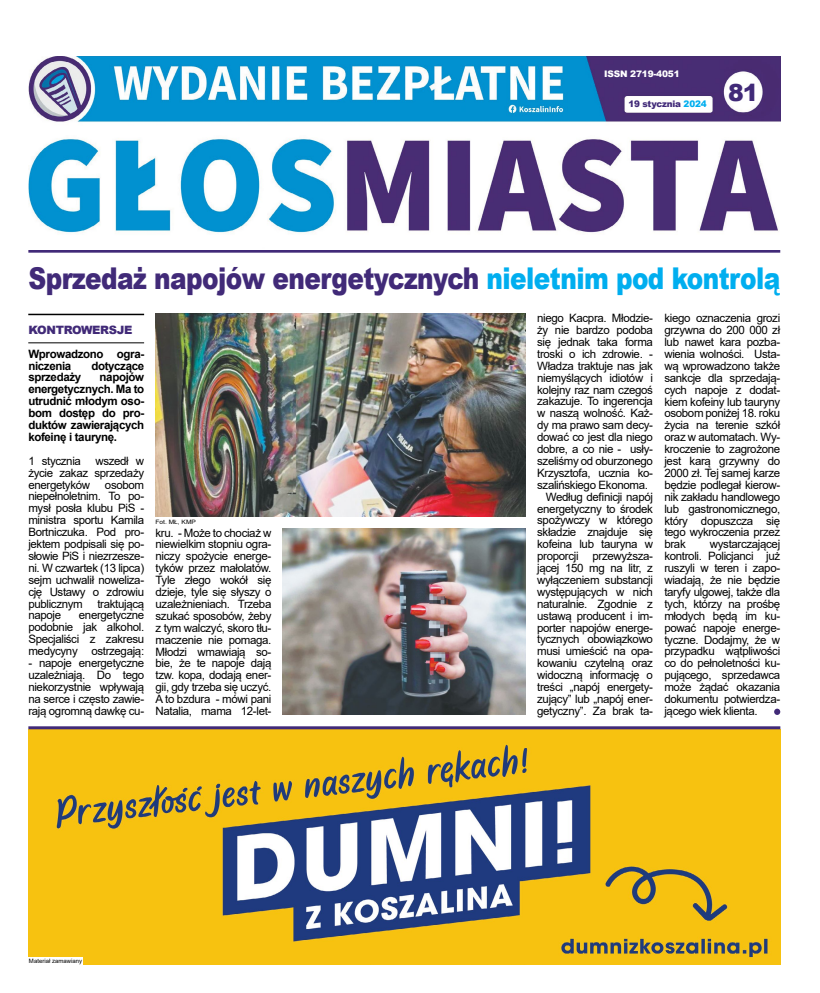
<style>
.page{position:relative;width:820px;height:993px;background:#fff}
.page>*{position:absolute;margin:0;border:0;box-sizing:border-box;transform-origin:0 0}
.t1{font:900 30px "Arial";letter-spacing:-.02em;color:#412a78;scale:.83 1}
.t2{font:900 23.6px "Arial";color:#412a78}
.t3{font:11.5px/11.9px "Arial";letter-spacing:-.03em;color:#000;text-align:justify}
.t4{font:700 11.5px/11.9px "Arial";letter-spacing:-.03em;color:#000}
.t5{font:900 11.5px "Arial";letter-spacing:-.03em;color:#412a78}
.t6{font:900 9px "Arial";letter-spacing:-.02em;color:#412a78}
.t7{font:900 9px "Arial";letter-spacing:-.02em;color:#fff}
.t8{font:6px "Arial";color:#000}
.t9{font:6px "Arial";color:#000;scale:1.1 1}
.s1{color:#00aeef}
</style>
<div class="page">
<hr style="left:28px;top:249px;width:752px;height:3px;background:#412a78">
<img style="left:28px;top:139px;width:750px;height:94px">
<img style="left:28px;top:57px;width:752px;height:66px">
<hr style="left:28px;top:313px;width:116px;height:2px;background:#000">
<hr style="left:28px;top:342px;width:116px;height:1px;background:#000">
<img style="left:28px;top:729px;width:752px;height:235px">
<hr style="left:28px;top:726px;width:752px;height:3px;background:#412a78">
<img style="left:155px;top:313px;width:370px;height:203px">
<div style="left:28px;top:957px;width:55px;height:7px;background:#fff"></div>
<svg style="left:773px;top:708px;width:7px;height:6px"></svg>
<img style="left:282px;top:528px;width:243px;height:186px">
<p class="t7" style="left:603px;top:67px;width:77px">ISSN 2719-4051</p>
<p class="t6" style="left:628px;top:97px;width:80px">19 stycznia <span class="s1">2024</span></p>
<h2 class="t2" style="left:727px;top:75px;width:32px">81</h2>
<h1 class="t1" style="left:28px;top:256px;width:907px">Sprzedaż napojów energetycznych <span class="s1">nieletnim pod kontrolą</span></h1>
<p class="t5" style="left:28px;top:321px;width:106px">KONTROWERSJE</p>
<p class="t4" style="left:28px;top:347px;width:117px">Wprowadzono ogra&shy;niczenia</p>
<p class="t4" style="left:91px;top:359px;width:54px">dotyczące</p>
<p class="t4" style="left:28px;top:371px;width:54px">sprzedaży</p>
<p class="t4" style="left:28px;top:371px;width:117px;text-align:justify;text-indent:71px">napojów energetycznych. Ma to utrudnić młodym oso&shy;bom dostęp do pro&shy;duktów zawierających kofeinę i taurynę.</p>
<p class="t3" style="left:28px;top:454px;width:54px">1 stycznia</p>
<p class="t3" style="left:28px;top:454px;width:117px;text-indent:67px">wszedł w życie zakaz sprzedaży energetyków</p>
<p class="t3" style="left:28px;top:478px;width:117px;text-indent:77px">osobom niepełnoletnim. To po&shy;mysł posła klubu PiS - ministra sportu Kamila Bortniczuka. Pod pro&shy;jektem podpisali się po&shy;słowie PiS i niezrzesze&shy;ni. W czwartek (13 lipca) sejm uchwalił noweliza&shy;cję Ustawy o zdrowiu publicznym</p>
<p class="t3" style="left:97px;top:597px;width:48px">traktującą</p>
<p class="t3" style="left:28px;top:609px;width:34px">napoje</p>
<p class="t3" style="left:28px;top:609px;width:117px;text-indent:50px">energetyczne podobnie jak alkohol.<br>Specjaliści z zakresu medycyny ostrzegają:</p>
<p class="t3" style="left:28px;top:656px;width:117px">- napoje energetyczne uzależniają. Do tego niekorzystnie wpływają na serce i często zawie&shy;rają ogromną dawkę cu-</p>
<p class="t9" style="left:155px;top:518px;width:38px">Fot. MŁ, KMP</p>
<p class="t3" style="left:155px;top:526px;width:117px">kru. - Może to chociaż w niewielkim stopniu ogra&shy;niczy spożycie energe&shy;tyków przez małolatów.<br>Tyle złego wokół się dzieje, tyle się słyszy o uzależnieniach. Trzeba szukać sposobów, żeby z tym walczyć, skoro tłu&shy;maczenie nie pomaga.<br>Młodzi wmawiają so&shy;bie, że te napoje dają tzw. kopa, dodają ener&shy;gii, gdy trzeba się uczyć.<br>A to bzdura - mówi pani Natalia, mama 12-let-</p>
<p class="t8" style="left:29px;top:956px;width:55px">Materiał zamawiany</p>
<p class="t3" style="left:537px;top:312px;width:117px">niego Kacpra. Młodzie-</p>
<p class="t3" style="left:537px;top:324px;width:117px">ży nie bardzo podoba</p>
<p class="t3" style="left:537px;top:336px;width:117px">się jednak taka forma</p>
<p class="t3" style="left:537px;top:347px;width:117px">troski o ich zdrowie. -</p>
<p class="t3" style="left:537px;top:359px;width:117px">Władza traktuje nas jak</p>
<p class="t3" style="left:537px;top:371px;width:117px">niemyślących idiotów i</p>
<p class="t3" style="left:537px;top:383px;width:117px">kolejny raz nam czegoś</p>
<p class="t3" style="left:537px;top:395px;width:117px">zakazuje. To ingerencja</p>
<p class="t3" style="left:537px;top:407px;width:117px">w naszą wolność. Każ-</p>
<p class="t3" style="left:537px;top:419px;width:117px">dy ma prawo sam decy-</p>
<p class="t3" style="left:537px;top:431px;width:117px">dować co jest dla niego</p>
<p class="t3" style="left:537px;top:443px;width:117px">dobre, a co nie - usły-</p>
<p class="t3" style="left:537px;top:454px;width:117px">szeliśmy od oburzonego</p>
<p class="t3" style="left:537px;top:466px;width:117px">Krzysztofa, ucznia ko-</p>
<p class="t3" style="left:537px;top:478px;width:112px">szalińskiego Ekonoma.</p>
<p class="t3" style="left:545px;top:490px;width:109px">Według definicji napój</p>
<p class="t3" style="left:537px;top:502px;width:117px">energetyczny to środek</p>
<p class="t3" style="left:537px;top:514px;width:117px">spożywczy w którego</p>
<p class="t3" style="left:537px;top:526px;width:117px">składzie znajduje się</p>
<p class="t3" style="left:537px;top:538px;width:117px">kofeina lub tauryna w</p>
<p class="t3" style="left:537px;top:550px;width:117px">proporcji przewyższa-</p>
<p class="t3" style="left:537px;top:561px;width:117px">jącej 150 mg na litr, z</p>
<p class="t3" style="left:537px;top:573px;width:117px">wyłączeniem substancji</p>
<p class="t3" style="left:537px;top:585px;width:117px">występujących w nich</p>
<p class="t3" style="left:537px;top:597px;width:117px">naturalnie. Zgodnie z</p>
<p class="t3" style="left:537px;top:609px;width:117px">ustawą producent i im-</p>
<p class="t3" style="left:537px;top:621px;width:117px">porter napojów energe-</p>
<p class="t3" style="left:537px;top:633px;width:117px">tycznych obowiązkowo</p>
<p class="t3" style="left:537px;top:645px;width:117px">musi umieścić na opa-</p>
<p class="t3" style="left:537px;top:657px;width:117px">kowaniu czytelną oraz</p>
<p class="t3" style="left:537px;top:668px;width:117px">widoczną informację o</p>
<p class="t3" style="left:537px;top:680px;width:117px">treści „napój energety-</p>
<p class="t3" style="left:537px;top:692px;width:117px">zujący” lub „napój ener-</p>
<p class="t3" style="left:537px;top:704px;width:117px">getyczny”. Za brak ta-</p>
<p class="t3" style="left:664px;top:312px;width:117px">kiego oznaczenia grozi grzywna do 200 000 zł lub nawet kara pozba&shy;wienia wolności. Usta&shy;wą wprowadzono także sankcje dla sprzedają&shy;cych napoje z dodat&shy;kiem kofeiny lub tauryny osobom poniżej 18. roku życia na terenie szkół oraz w automatach. Wy&shy;kroczenie to zagrożone jest karą grzywny do 2000 zł. Tej samej karze będzie podlegał kierow&shy;nik zakładu handlowego lub gastronomicznego, który dopuszcza się tego wykroczenia przez brak</p>
<p class="t3" style="left:664px;top:538px;width:117px;text-indent:45px">wystarczającej kontroli. Policjanci już ruszyli w teren i zapo&shy;wiadają, że nie będzie taryfy ulgowej, także dla tych, którzy na prośbę młodych będą im ku&shy;pować napoje energe&shy;tyczne. Dodajmy, że w przypadku wątpliwości co do pełnoletności ku&shy;pującego, sprzedawca może żądać okazania dokumentu potwierdza&shy;jącego wiek klienta.</p>
</div>
